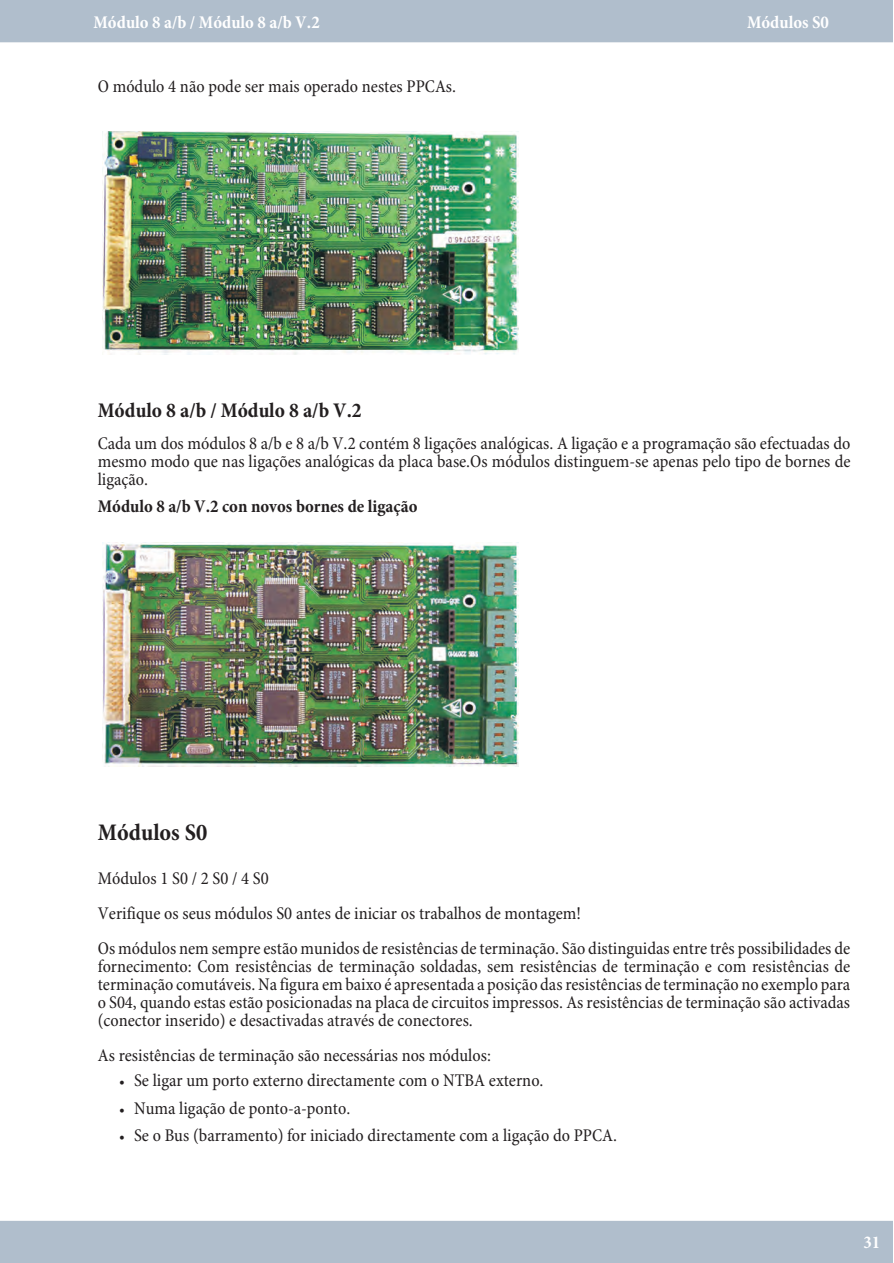
<style>
.page{position:relative;width:894px;height:1263px;background:#fff}
.page>*{position:absolute;margin:0;border:0;box-sizing:border-box;transform-origin:0 0}
.t1{font:700 24px "Minion Pro Cond";color:#231f20}
.t2{font:700 21px "Minion Pro Cond";color:#231f20}
.t3{font:18px/18px "Minion Pro Cond";color:#231f20;text-align:justify}
.t4{font:700 18px "Minion Pro Cond";color:#231f20}
.t5{font:700 18px "Minion Pro Cond";color:#fff}
.s1{font-weight:700;font-size:15px}
</style>
<div class="page">
<div style="left:0;top:0;width:893px;height:43px;background:#b0becc"></div>
<div style="left:0;top:1220px;width:893px;height:43px;background:#b0becc"></div>
<img style="left:102px;top:542px;width:417px;height:224px">
<img style="left:102px;top:131px;width:417px;height:224px">
<p class="t5" style="left:94px;top:15px;width:228px">Módulo 8 a/b / Módulo 8 a/b V.2</p>
<p class="t5" style="left:747px;top:15px;width:83px">Módulos S0</p>
<p class="t3" style="left:98px;top:79px;width:360px">O mó du lo 4 não pode ser mais opera do nes tes PPCAs.</p>
<p class="t2" style="left:98px;top:402px;width:265px">Módulo 8 a/b / Módulo 8 a/b V.2</p>
<p class="t3" style="left:98px;top:436px;width:754px">Cada um dos módu los 8 a/b e 8 a/b V.2 con tém 8 ligações ana ló gi cas. A ligação e a programação são efec tua das do mes mo modo que nas ligações ana ló gi cas da pla ca base.Os mó du los dis tingu em-se ape nas pelo tipo de bor nes de ligação.</p>
<p class="t4" style="left:98px;top:499px;width:321px">Módulo 8 a/b V.2 con novos bornes de ligação</p>
<h1 class="t1" style="left:98px;top:823px;width:111px">Módulos S0</h1>
<p class="t3" style="left:98px;top:862px;width:754px;line-height:35px;text-align:left">Mó du los 1 S0 / 2 S0 / 4 S0<br>Ve ri fi que os seus mó du los S0 an tes de ini ci ar os tra bal hos de mon ta gem!<br>Os mó du los nem sem pre estão mu ni dos de re sis tên ci as de terminação. São dis tingui das en tre três pos si bi li da des de</p>
<p class="t3" style="left:98px;top:959px;width:754px">for ne ci men to: Com re sis tên ci as de terminação sol da das, sem re sis tên ci as de terminação e com re sis tên ci as de terminação comutáveis. Na fi gu ra em bai xo é apre sen ta da a posição das re sis tên ci as de terminação no exem plo para o S04, quan do es tas estão po si cio na das na pla ca de cir cui tos im pres sos. As re sis tên ci as de terminação são ac ti va das (conector inserido) e desactivadas através de conectores.</p>
<p class="t3" style="left:98px;top:1048px;width:395px">As re sis tên ci as de terminação são necessárias nos mó du los:</p>
<p class="t3" style="left:119px;top:1073px;width:426px"><span class="s1">•</span> Se ligar um porto externo directamente com o NTBA externo.</p>
<p class="t3" style="left:119px;top:1100px;width:233px"><span class="s1">•</span> Numa ligação de ponto-a-ponto.</p>
<p class="t3" style="left:119px;top:1128px;width:499px"><span class="s1">•</span> Se o Bus (barramento) for iniciado directamente com a ligação do PPCA.</p>
<p class="t5" style="left:863px;top:1235px;width:18px">31</p>
</div>
